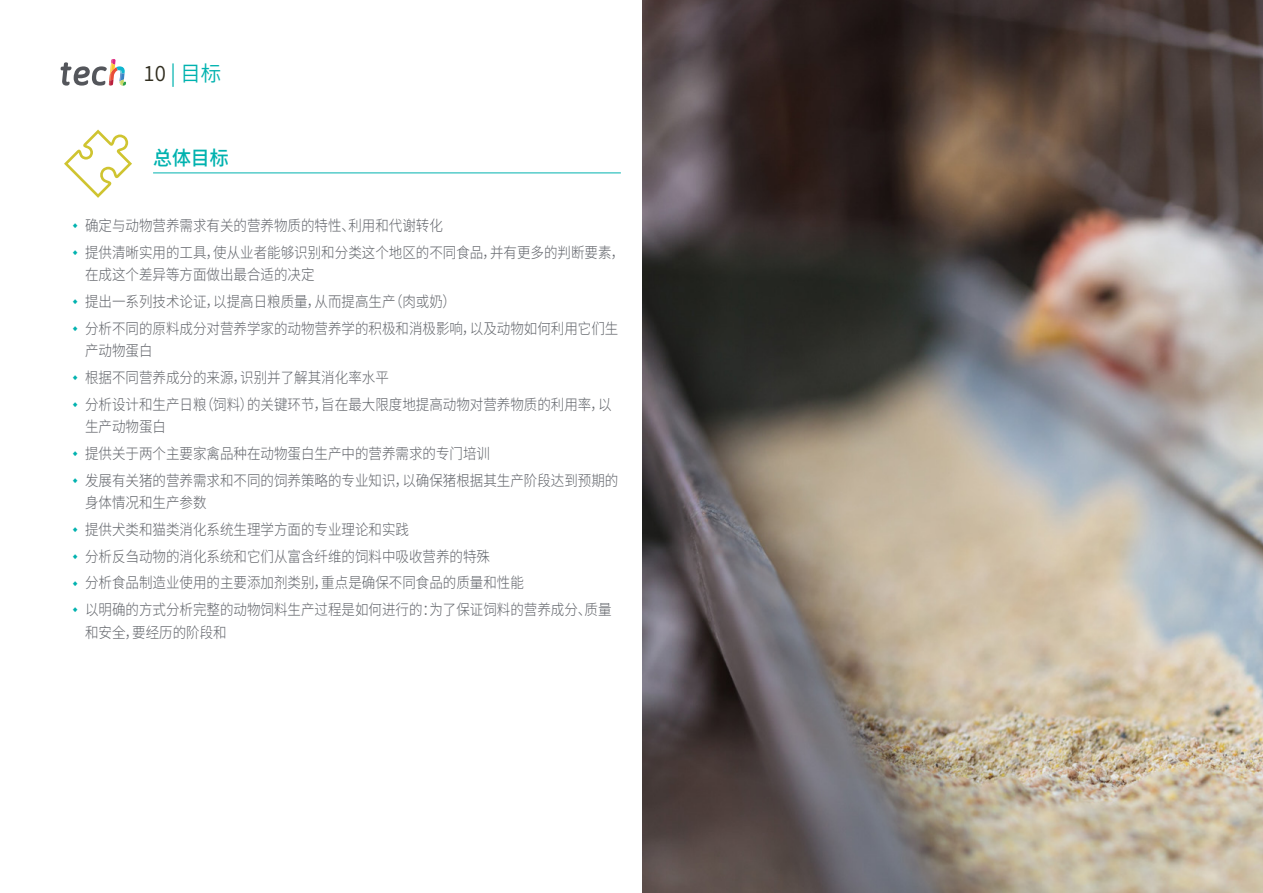
<style>
.page{position:relative;width:1263px;height:893px;background:#fff}
.page>*{position:absolute;margin:0;border:0;box-sizing:border-box;transform-origin:0 0}
.t1{font:21px "Source Han Sans CN";color:#00b2af}
.t2{font:500 19.5px "Source Han Sans CN";color:#00b2af}
.t3{font:300 15px/26.7px "Source Han Sans CN";color:#61646a;scale:.9 1}
.s1{color:#312e20}
</style>
<div class="page">
<hr style="left:153px;top:173px;width:468px;height:1px;background:#00b2af">
<svg style="left:64px;top:130px;width:68px;height:68px"></svg>
<img style="left:642px;top:0;width:621px;height:893px">
<svg style="left:61px;top:59px;width:65px;height:27px"></svg>
<h1 class="t1" style="left:144px;top:61px;width:79px"><span class="s1">10</span> | 目标</h1>
<h2 class="t2" style="left:153px;top:147px;width:77px">总体目标</h2>
<p class="t3" style="left:85px;top:212px;width:601px">确定与动物营养需求有关的营养物质的特性、利用和代谢转化<br>提供清晰实用的工具，使从业者能够识别和分类这个地区的不同食品，并有更多的判断要素，</p>
<p class="t3" style="left:85px;top:262px;width:594px">在成这个差异等方面做出最合适的决定<br>提出一系列技术论证，以提高日粮质量，从而提高生产（肉或奶）<br>分析不同的原料成分对营养学家的动物营养学的积极和消极影响，以及动物如何利用它们生</p>
<p class="t3" style="left:85px;top:338px;width:586px">产动物蛋白<br>根据不同营养成分的来源，识别并了解其消化率水平<br>分析设计和生产日粮（饲料）的关键环节，旨在最大限度地提高动物对营养物质的利用率，以</p>
<p class="t3" style="left:85px;top:414px;width:594px">生产动物蛋白<br>提供关于两个主要家禽品种在动物蛋白生产中的营养需求的专门培训<br>发展有关猪的营养需求和不同的饲养策略的专业知识，以确保猪根据其生产阶段达到预期的</p>
<p class="t3" style="left:85px;top:490px;width:586px">身体情况和生产参数<br>提供犬类和猫类消化系统生理学方面的专业理论和实践<br>分析反刍动物的消化系统和它们从富含纤维的饲料中吸收营养的特殊<br>分析食品制造业使用的主要添加剂类别，重点是确保不同食品的质量和性能<br>以明确的方式分析完整的动物饲料生产过程是如何进行的：为了保证饲料的营养成分、质量</p>
<p class="t3" style="left:85px;top:619px;width:159px">和安全，要经历的阶段和</p>
</div>
